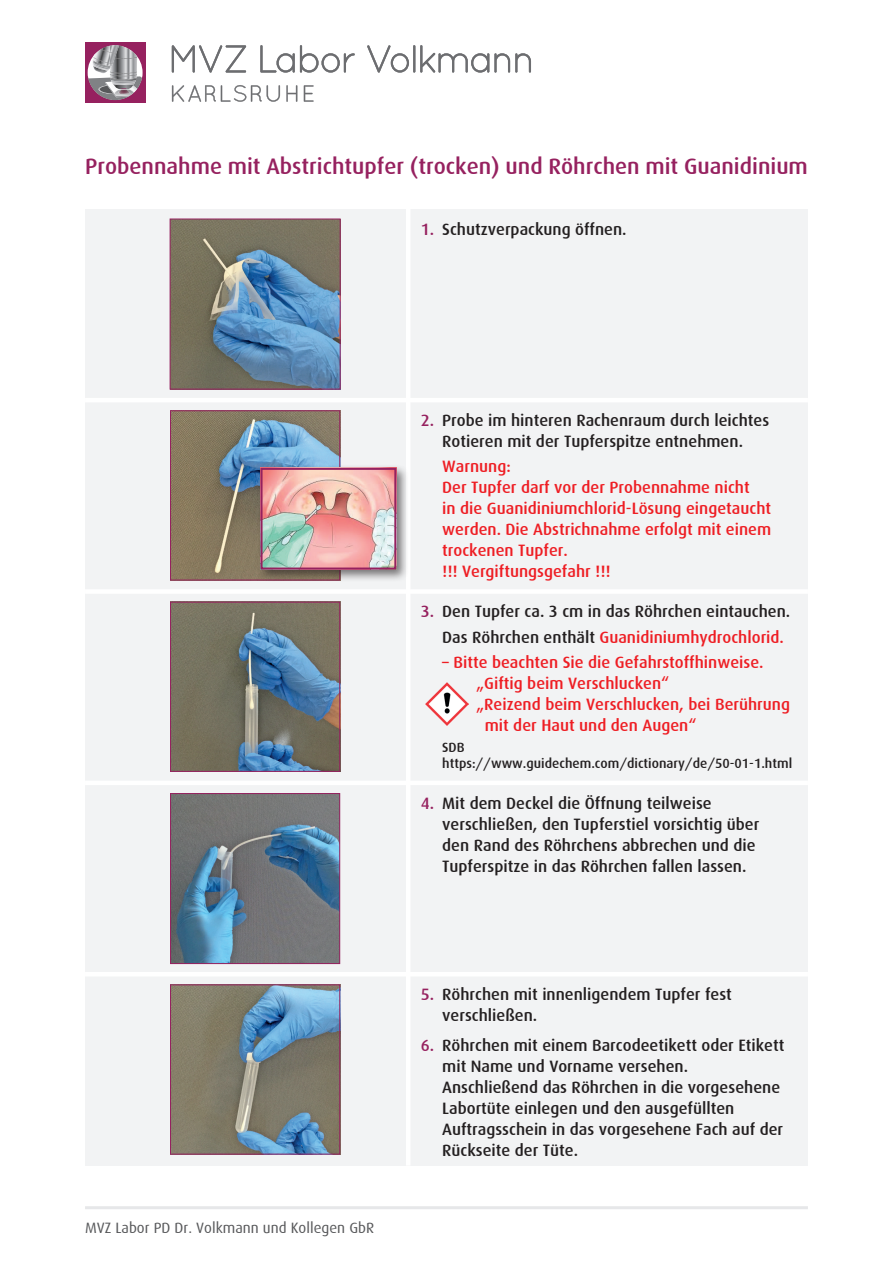
<style>
.page{position:relative;width:893px;height:1263px;background:#fff}
.page>*{position:absolute;margin:0;border:0;box-sizing:border-box;transform-origin:0 0}
.t1{font:500 22.5px "Dax";color:#96215f}
.t2{font:500 16.5px/21px "Dax";color:#231f20}
.t3{font:500 16.5px/21px "Dax";color:#ee1d23}
.t4{font:15px "Dax";color:#57585a}
.t5{font:500 13.5px/16.5px "Dax";color:#231f20}
.s1{color:#96215f}
.s2{color:#ee1d23}
</style>
<div class="page">
<div style="left:85px;top:209px;width:723px;height:956px;background:#f2f3f4"></div>
<img style="left:172px;top:795px;width:166px;height:167px">
<div style="left:170px;top:793px;width:170px;height:171px;border:1px solid #96215f"></div>
<hr style="left:85px;top:1206px;width:723px;height:3px;background:#e6e7e9">
<svg style="left:85px;top:43px;width:60px;height:60px;background:#a27a91"></svg>
<svg style="left:172px;top:45px;width:74px;height:28px"></svg>
<svg style="left:260px;top:45px;width:95px;height:28px"></svg>
<svg style="left:367px;top:45px;width:164px;height:28px"></svg>
<svg style="left:172px;top:85px;width:108px;height:17px"></svg>
<svg style="left:286px;top:85px;width:11px;height:17px"></svg>
<svg style="left:304px;top:85px;width:10px;height:17px"></svg>
<hr style="left:85px;top:398px;width:723px;height:4px;background:#fff">
<div style="left:85px;top:589px;width:723px;height:5px;background:#fff"></div>
<hr style="left:85px;top:781px;width:723px;height:4px;background:#fff">
<hr style="left:85px;top:972px;width:723px;height:4px;background:#fff">
<hr style="left:406px;top:209px;width:4px;height:956px;background:#fff">
<img style="left:172px;top:986px;width:166px;height:166px">
<div style="left:170px;top:984px;width:170px;height:170px;border:1px solid #96215f"></div>
<img style="left:172px;top:221px;width:167px;height:167px">
<div style="left:170px;top:219px;width:171px;height:171px;border:1px solid #96215f"></div>
<img style="left:172px;top:412px;width:166px;height:166px">
<div style="left:170px;top:410px;width:170px;height:170px;border:1px solid #96215f"></div>
<img style="left:172px;top:604px;width:166px;height:166px">
<div style="left:170px;top:602px;width:170px;height:170px;border:1px solid #96215f"></div>
<div style="left:257px;top:464px;width:152px;height:118px;background:#231f20;opacity:.6"></div>
<img style="left:263px;top:471px;width:130px;height:96px">
<div style="left:260px;top:468px;width:136px;height:102px;border:2px solid #96215f"></div>
<img style="left:426px;top:682px;width:42px;height:43px">
<h1 class="t1" style="left:85px;top:153px;width:724px">Probennahme mit Abstrichtupfer (trocken) und Röhrchen mit Guanidinium</h1>
<p class="t2" style="left:421px;top:218px;width:207px"><span class="s1">1.</span> Schutzverpackung öffnen.</p>
<p class="t2" style="left:421px;top:410px;width:350px;text-align:center"><span class="s1">2.</span> Probe im hinteren Rachenraum durch leichtes<br>Rotieren mit der Tupferspitze entnehmen.</p>
<p class="t3" style="left:442px;top:456px;width:331px">Warnung:<br>Der Tupfer darf vor der Probennahme nicht<br>in die Guanidiniumchlorid-Lösung eingetaucht werden. Die Abstrichnahme erfolgt mit einem trockenen Tupfer.<br>!!! Vergiftungsgefahr !!!</p>
<p class="t2" style="left:442px;top:599px;width:350px;line-height:25.2px;text-indent:-21px"><span class="s1">3.</span> Den Tupfer ca. 3 cm in das Röhrchen eintauchen.<br>Das Röhrchen enthält <span class="s2">Guanidiniumhydrochlorid.</span></p>
<p class="t3" style="left:442px;top:652px;width:323px">– Bitte beachten Sie die Gefahrstoffhinweise.</p>
<p class="t3" style="left:476px;top:673px;width:194px">„Giftig beim Verschlucken“</p>
<p class="t3" style="left:476px;top:694px;width:315px">„Reizend beim Verschlucken, bei Berührung</p>
<p class="t3" style="left:485px;top:715px;width:213px">mit der Haut und den Augen“</p>
<p class="t5" style="left:442px;top:739px;width:351px">SDB https://www.guidechem.com/dictionary/de/50-01-1.html</p>
<p class="t2" style="left:442px;top:792px;width:319px;text-indent:-21px"><span class="s1">4.</span> Mit dem Deckel die Öffnung teilweise verschließen, den Tupferstiel vorsichtig über den Rand des Röhrchens abbrechen und die Tupferspitze in das Röhrchen fallen lassen.</p>
<p class="t4" style="left:85px;top:1220px;width:291px">MVZ Labor PD Dr. Volkmann und Kollegen GbR</p>
<p class="t2" style="left:442px;top:984px;width:291px;text-indent:-21px"><span class="s1">5.</span> Röhrchen mit innenligendem Tupfer fest verschließen.</p>
<p class="t2" style="left:442px;top:1034px;width:344px;text-indent:-21px"><span class="s1">6.</span> Röhrchen mit einem Barcodeetikett oder Etikett mit Name und Vorname versehen.<br>Anschließend das Röhrchen in die vorgesehene Labortüte einlegen und den ausgefüllten Auftragsschein in das vorgesehene Fach auf der Rückseite der Tüte.</p>
</div>
